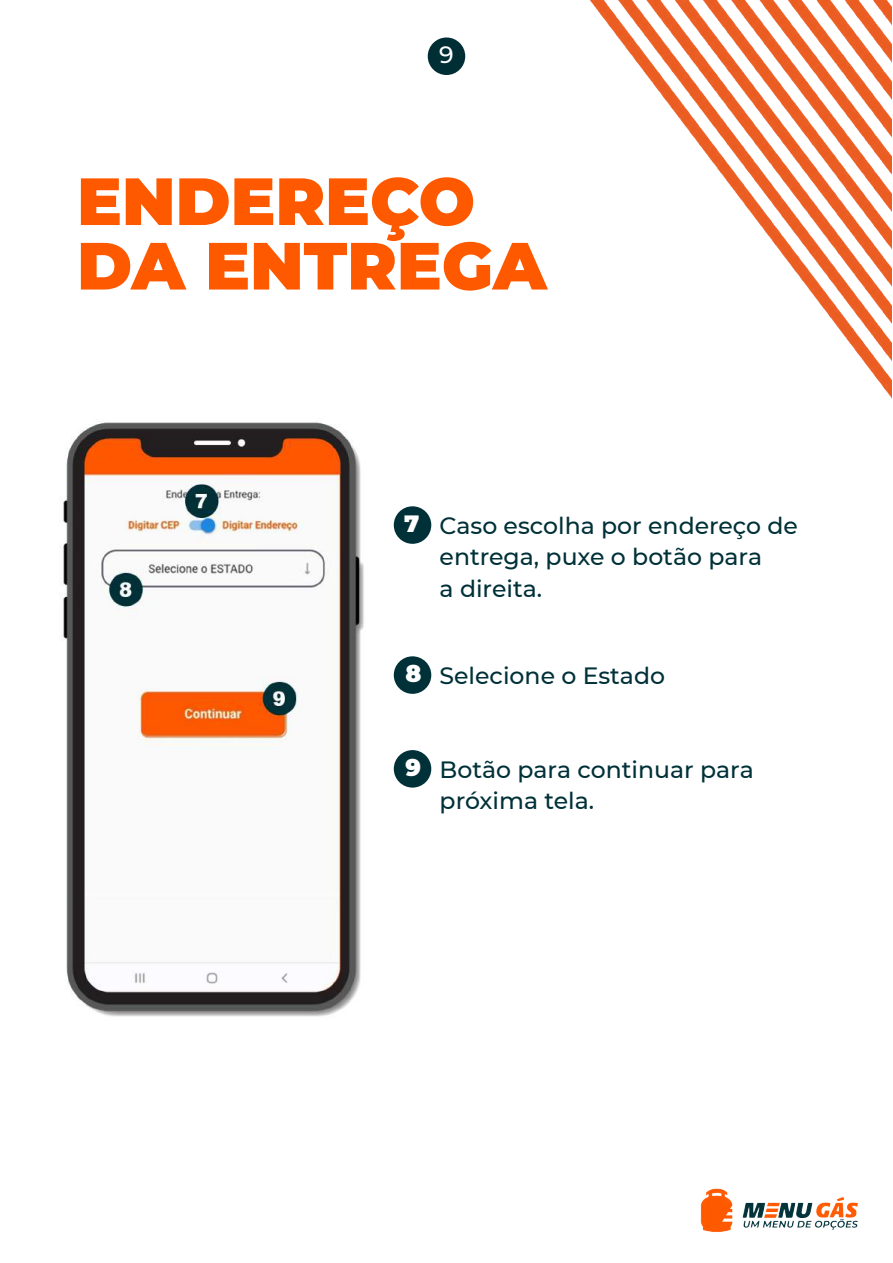
<style>
.page{position:relative;width:893px;height:1263px;background:#fff}
.page>*{position:absolute;margin:0;border:0;box-sizing:border-box;transform-origin:0 0}
.t1{font:900 66.6px/64.5px "Montserrat";color:#ff5900}
.t2{font:500 23.55px/31.5px "Montserrat";color:#003138}
.t3{font:900 23.55px "Montserrat";color:#fff}
.t4{font:500 23.55px "Montserrat";color:#fff}
</style>
<div class="page">
<img style="left:590px;top:0;width:302px;height:399px">
<div style="left:394px;top:506px;width:37px;height:38px;background:#003139;border-radius:50%"></div>
<div style="left:394px;top:656px;width:37px;height:38px;background:#003139;border-radius:50%"></div>
<div style="left:394px;top:750px;width:37px;height:38px;background:#003139;border-radius:50%"></div>
<img style="left:61px;top:422px;width:303px;height:595px">
<img style="left:700px;top:1188px;width:158px;height:44px">
<div style="left:428px;top:38px;width:37px;height:37px;background:#002e35;border-radius:50%"></div>
<p class="t4" style="left:439px;top:38px;width:16px">9</p>
<h1 class="t1" style="left:77px;top:165px;width:471px">ENDEREÇO<br>DA ENTREGA</h1>
<p class="t3" style="left:404px;top:506px;width:17px">7</p>
<p class="t2" style="left:440px;top:509px;width:360px">Caso escolha por endereço de entrega, puxe o botão para<br>a direita.</p>
<p class="t3" style="left:405px;top:656px;width:17px">8</p>
<p class="t2" style="left:440px;top:659px;width:227px">Selecione o Estado</p>
<p class="t3" style="left:405px;top:750px;width:17px">9</p>
<p class="t2" style="left:440px;top:753px;width:316px">Botão para continuar para próxima tela.</p>
</div>
